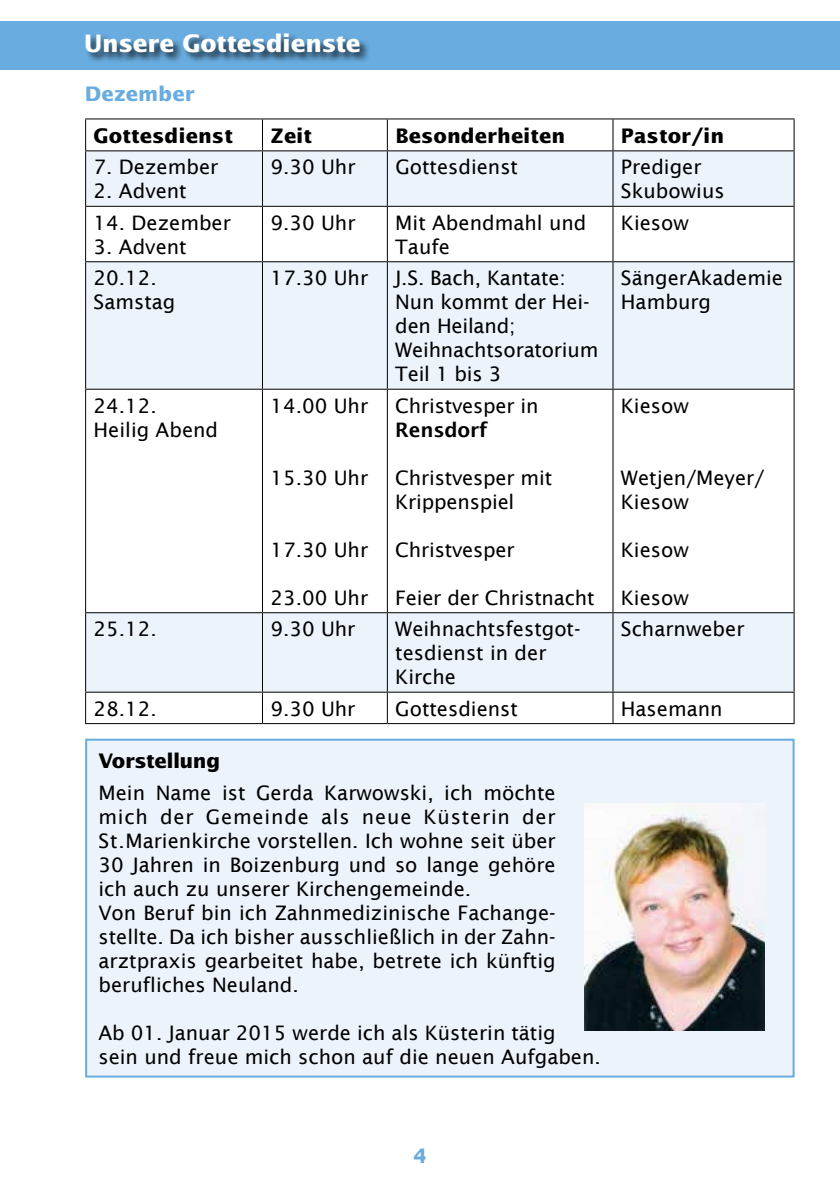
<style>
.page{position:relative;width:840px;height:1191px;background:#fff}
.page>*{position:absolute;margin:0;border:0;box-sizing:border-box;transform-origin:0 0}
.t1{font:700 24px "Lucida Sans";letter-spacing:-.015em;color:#fff}
.t2{font:20px/24px "Lucida Sans";color:#000}
.t3{font:700 20px "Lucida Sans";color:#000}
.t4{font:700 20px "Lucida Sans";letter-spacing:-.03em;color:#000}
.t5{font:700 20px "Lucida Sans";letter-spacing:.005em;color:#69acdf}
.t6{font:600 20px "Lucida Sans";letter-spacing:-.01em;color:#000}
</style>
<div class="page">
<div style="left:0;top:21px;width:839px;height:48px;background:#69acdf"></div>
<div style="left:86px;top:33px;width:285px;height:30px;background:#000;opacity:.75"></div>
<svg style="left:86px;top:151px;width:707px;height:540px"></svg>
<svg style="left:86px;top:692px;width:707px;height:31px"></svg>
<hr style="left:85px;top:118px;width:177px;height:1px;background:#000">
<hr style="left:85px;top:119px;width:1px;height:31px;background:#000">
<hr style="left:262px;top:118px;width:125px;height:1px;background:#000">
<hr style="left:262px;top:119px;width:1px;height:31px;background:#000">
<hr style="left:387px;top:118px;width:225px;height:1px;background:#000">
<hr style="left:386px;top:119px;width:1px;height:31px;background:#000">
<hr style="left:612px;top:118px;width:182px;height:1px;background:#000">
<hr style="left:612px;top:119px;width:1px;height:31px;background:#000">
<hr style="left:793px;top:119px;width:1px;height:31px;background:#000">
<hr style="left:85px;top:150px;width:177px;height:1px;background:#000">
<hr style="left:85px;top:151px;width:1px;height:55px;background:#000">
<hr style="left:262px;top:150px;width:125px;height:1px;background:#000">
<hr style="left:262px;top:151px;width:1px;height:55px;background:#000">
<hr style="left:387px;top:150px;width:225px;height:1px;background:#000">
<hr style="left:386px;top:151px;width:1px;height:55px;background:#000">
<hr style="left:612px;top:150px;width:182px;height:1px;background:#000">
<hr style="left:612px;top:151px;width:1px;height:55px;background:#000">
<hr style="left:793px;top:151px;width:1px;height:55px;background:#000">
<hr style="left:85px;top:206px;width:177px;height:1px;background:#000">
<hr style="left:85px;top:207px;width:1px;height:54px;background:#000">
<hr style="left:262px;top:206px;width:125px;height:1px;background:#000">
<hr style="left:262px;top:207px;width:1px;height:54px;background:#000">
<hr style="left:387px;top:206px;width:225px;height:1px;background:#000">
<hr style="left:386px;top:207px;width:1px;height:54px;background:#000">
<hr style="left:612px;top:206px;width:182px;height:1px;background:#000">
<hr style="left:612px;top:207px;width:1px;height:54px;background:#000">
<hr style="left:793px;top:207px;width:1px;height:54px;background:#000">
<hr style="left:85px;top:261px;width:177px;height:1px;background:#000">
<hr style="left:85px;top:262px;width:1px;height:127px;background:#000">
<hr style="left:262px;top:261px;width:125px;height:1px;background:#000">
<hr style="left:262px;top:262px;width:1px;height:127px;background:#000">
<hr style="left:387px;top:261px;width:225px;height:1px;background:#000">
<hr style="left:386px;top:262px;width:1px;height:127px;background:#000">
<hr style="left:612px;top:261px;width:182px;height:1px;background:#000">
<hr style="left:612px;top:262px;width:1px;height:127px;background:#000">
<hr style="left:793px;top:262px;width:1px;height:127px;background:#000">
<hr style="left:85px;top:389px;width:177px;height:1px;background:#000">
<hr style="left:85px;top:390px;width:1px;height:222px;background:#000">
<hr style="left:262px;top:389px;width:125px;height:1px;background:#000">
<hr style="left:262px;top:390px;width:1px;height:222px;background:#000">
<hr style="left:387px;top:389px;width:225px;height:1px;background:#000">
<hr style="left:386px;top:390px;width:1px;height:222px;background:#000">
<hr style="left:612px;top:389px;width:182px;height:1px;background:#000">
<hr style="left:612px;top:390px;width:1px;height:222px;background:#000">
<hr style="left:793px;top:390px;width:1px;height:222px;background:#000">
<hr style="left:85px;top:612px;width:177px;height:1px;background:#000">
<hr style="left:85px;top:613px;width:1px;height:78px;background:#000">
<hr style="left:262px;top:612px;width:125px;height:1px;background:#000">
<hr style="left:262px;top:613px;width:1px;height:78px;background:#000">
<hr style="left:387px;top:612px;width:225px;height:1px;background:#000">
<hr style="left:386px;top:613px;width:1px;height:78px;background:#000">
<hr style="left:612px;top:612px;width:182px;height:1px;background:#000">
<hr style="left:612px;top:613px;width:1px;height:78px;background:#000">
<hr style="left:793px;top:613px;width:1px;height:78px;background:#000">
<hr style="left:85px;top:691px;width:177px;height:1px;background:#000">
<hr style="left:85px;top:692px;width:1px;height:31px;background:#000">
<hr style="left:262px;top:691px;width:125px;height:1px;background:#000">
<hr style="left:262px;top:692px;width:1px;height:31px;background:#000">
<hr style="left:387px;top:691px;width:225px;height:1px;background:#000">
<hr style="left:386px;top:692px;width:1px;height:31px;background:#000">
<hr style="left:612px;top:691px;width:182px;height:1px;background:#000">
<hr style="left:612px;top:692px;width:1px;height:31px;background:#000">
<hr style="left:793px;top:692px;width:1px;height:31px;background:#000">
<hr style="left:85px;top:723px;width:177px;height:1px;background:#000">
<hr style="left:262px;top:723px;width:125px;height:1px;background:#000">
<hr style="left:387px;top:723px;width:225px;height:1px;background:#000">
<hr style="left:612px;top:723px;width:182px;height:1px;background:#000">
<div style="left:86px;top:739px;width:707px;height:337px;background:#ecf3fb"></div>
<div style="left:85px;top:738px;width:709px;height:339px;border:2px solid #69acdf"></div>
<img style="left:584px;top:804px;width:179px;height:226px">
<p class="t1" style="left:84px;top:29px;width:278px">Unsere Gottesdienste</p>
<p class="t5" style="left:85px;top:82px;width:111px">Dezember</p>
<p class="t3" style="left:94px;top:124px;width:141px">Gottesdienst</p>
<p class="t3" style="left:270px;top:124px;width:43px">Zeit</p>
<p class="t3" style="left:395px;top:124px;width:171px">Besonderheiten</p>
<p class="t3" style="left:620px;top:124px;width:105px">Pastor/in</p>
<p class="t2" style="left:94px;top:155px;width:126px">7. Dezember</p>
<p class="t2" style="left:94px;top:179px;width:95px">2. Advent</p>
<p class="t2" style="left:270px;top:155px;width:87px">9.30 Uhr</p>
<p class="t2" style="left:395px;top:155px;width:124px">Gottesdienst</p>
<p class="t2" style="left:620px;top:155px;width:105px">Prediger<br>Skubowius</p>
<p class="t2" style="left:93px;top:210px;width:139px">14. Dezember</p>
<p class="t2" style="left:93px;top:234px;width:95px">3. Advent</p>
<p class="t2" style="left:270px;top:210px;width:87px">9.30 Uhr</p>
<p class="t2" style="left:395px;top:210px;width:192px">Mit Abendmahl und<br>Taufe</p>
<p class="t2" style="left:620px;top:210px;width:69px">Kiesow</p>
<p class="t2" style="left:93px;top:266px;width:83px">20.12.<br>Samstag</p>
<p class="t2" style="left:270px;top:266px;width:99px">17.30 Uhr</p>
<p class="t2" style="left:395px;top:266px;width:204px">J.S. Bach, Kantate:<br>Nun kommt der Hei&shy;den Heiland;<br>Weihnachtsoratorium<br>Teil 1 bis 3</p>
<p class="t2" style="left:620px;top:266px;width:163px">SängerAkademie<br>Hamburg</p>
<p class="t2" style="left:93px;top:393px;width:126px">24.12.<br>Heilig Abend</p>
<p class="t2" style="left:270px;top:393px;width:99px">14.00 Uhr</p>
<p class="t2" style="left:270px;top:465px;width:99px">15.30 Uhr</p>
<p class="t2" style="left:395px;top:393px;width:145px">Christvesper in</p>
<p class="t6" style="left:395px;top:418px;width:93px">Rensdorf</p>
<p class="t2" style="left:395px;top:465px;width:158px">Christvesper mit<br>Krippenspiel</p>
<p class="t2" style="left:395px;top:537px;width:121px">Christvesper</p>
<p class="t2" style="left:395px;top:585px;width:200px">Feier der Christnacht</p>
<p class="t2" style="left:620px;top:393px;width:69px">Kiesow</p>
<p class="t2" style="left:620px;top:465px;width:145px">Wetjen/Meyer/<br>Kiesow</p>
<p class="t2" style="left:620px;top:537px;width:69px">Kiesow</p>
<p class="t2" style="left:620px;top:585px;width:69px">Kiesow</p>
<p class="t2" style="left:270px;top:537px;width:99px">17.30 Uhr</p>
<p class="t2" style="left:270px;top:585px;width:99px">23.00 Uhr</p>
<p class="t2" style="left:93px;top:617px;width:65px">25.12.</p>
<p class="t2" style="left:270px;top:617px;width:87px">9.30 Uhr</p>
<p class="t2" style="left:395px;top:617px;width:187px">Weihnachtsfestgot&shy;tesdienst in der<br>Kirche</p>
<p class="t2" style="left:620px;top:617px;width:125px">Scharnweber</p>
<p class="t2" style="left:93px;top:696px;width:65px">28.12.</p>
<p class="t2" style="left:270px;top:696px;width:87px">9.30 Uhr</p>
<p class="t2" style="left:395px;top:696px;width:124px">Gottesdienst</p>
<p class="t2" style="left:620px;top:696px;width:103px">Hasemann</p>
<p class="t4" style="left:98px;top:748px;width:123px">Vorstellung</p>
<p class="t2" style="left:98px;top:780px;width:458px">Mein Name ist Gerda Karwowski, ich möchte mich der Gemeinde als neue Küsterin der St.Marienkirche vorstellen. Ich wohne seit über 30 Jahren in Boizenburg und so lange gehöre ich auch zu unserer Kirchengemeinde.<br>Von Beruf bin ich Zahnmedizinische Fachange&shy;stellte. Da ich bisher ausschließlich in der Zahn&shy;arztpraxis gearbeitet habe, betrete ich künftig berufliches Neuland.</p>
<p class="t2" style="left:98px;top:1020px;width:503px">Ab 01. Januar 2015 werde ich als Küsterin tätig<br>sein und freue mich schon auf die neuen Aufgaben.</p>
<p class="t5" style="left:413px;top:1143px;width:15px">4</p>
</div>
